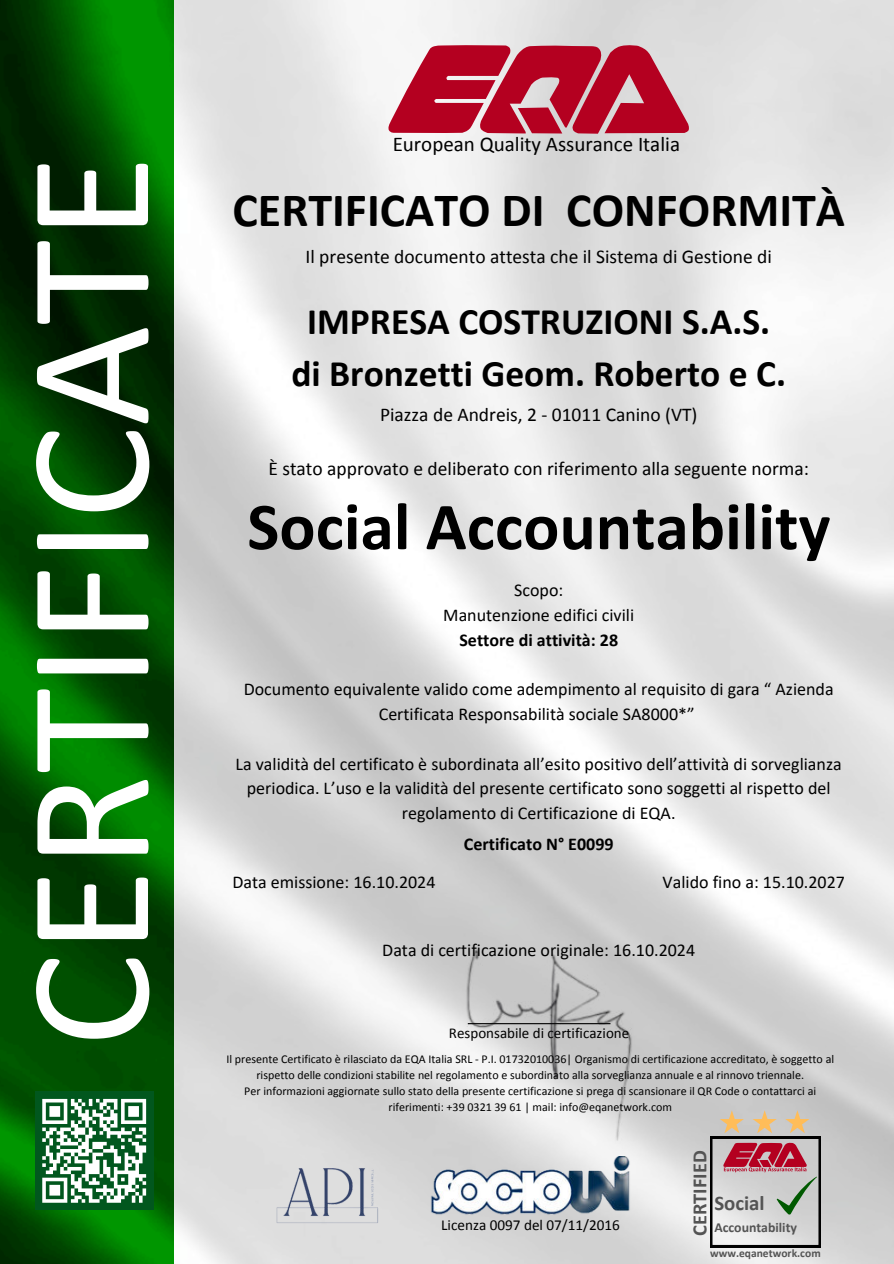
<style>
.page{position:relative;width:894px;height:1264px;background:#fff}
.page>*{position:absolute;margin:0;border:0;box-sizing:border-box;transform-origin:0 0}
.t1{font:174.9px "Calibri";color:#fff}
.t2{font:700 67.5px "Calibri";color:#000}
.t3{font:700 48px "Calibri";color:#000}
.t4{font:700 37.5px/51.8px "Calibri";color:#000;text-align:center}
.t5{font:21px "Calibri";color:#000}
.t6{font:700 20.85px "Calibri";color:#545454}
.t7{font:700 20.4px "Calibri";color:#545454}
.t8{font:19.5px "Calibri";color:#000}
.t9{font:18px/24.8px "Calibri";color:#000;text-align:center}
.t10{font:700 18px "Calibri";color:#000}
.t11{font:15.15px "Calibri";color:#000}
.t12{font:15px "Calibri";color:#000}
.t13{font:700 13.8px "Calibri";color:#545454}
.t14{font:12px/16px "Calibri";color:#000;text-align:center}
.t15{font:700 11.55px "Calibri";color:#545454}
</style>
<div class="page">
<img style="left:173px;top:0;width:720px;height:1263px">
<img style="left:0;top:0;width:173px;height:1263px">
<svg style="left:388px;top:45px;width:301px;height:89px;background:#c13f56"></svg>
<div style="left:35px;top:1091px;width:118px;height:118px;background:#01571e"></div>
<svg style="left:42px;top:1098px;width:105px;height:105px"></svg>
<svg style="left:710px;top:1110px;width:110px;height:136px;background:#c2aeac"></svg>
<img style="left:270px;top:1156px;width:118px;height:71px">
<img style="left:430px;top:1156px;width:200px;height:58px">
<img style="left:449px;top:931px;width:214px;height:225px">
<h1 class="t1" style="left:-21px;top:1047px;width:894px;rotate:-90deg">CERTIFICATE</h1>
<p class="t5" style="left:392px;top:131px;width:289px">European Quality Assurance Italia</p>
<h3 class="t3" style="left:232px;top:180px;width:614px">CERTIFICATO DI CONFORMITÀ</h3>
<p class="t8" style="left:305px;top:244px;width:468px">Il presente documento attesta che il Sistema di Gestione di</p>
<h3 class="t4" style="left:291px;top:296px;width:496px">IMPRESA COSTRUZIONI S.A.S. di Bronzetti Geom. Roberto e C.</h3>
<p class="t8" style="left:380px;top:402px;width:319px">Piazza de Andreis, 2 - 01011 Canino (VT)</p>
<p class="t8" style="left:268px;top:456px;width:542px">È stato approvato e deliberato con riferimento alla seguente norma:</p>
<h2 class="t2" style="left:247px;top:483px;width:584px">Social Accountability</h2>
<p class="t9" style="left:443px;top:577px;width:192px">Scopo:<br>Manutenzione edifici civili</p>
<p class="t10" style="left:459px;top:627px;width:160px">Settore di attività: 28</p>
<p class="t9" style="left:244px;top:676px;width:591px">Documento equivalente valido come adempimento al requisito di gara “ Azienda<br>Certificata Responsabilità sociale SA8000*”</p>
<p class="t9" style="left:235px;top:751px;width:607px">La validità del certificato è subordinata all’esito positivo dell’attività di sorveglianza periodica. L’uso e la validità del presente certificato sono soggetti al rispetto del regolamento di Certificazione di EQA.</p>
<p class="t10" style="left:464px;top:831px;width:151px">Certificato N° E0099</p>
<p class="t9" style="left:232px;top:869px;width:204px">Data emissione: 16.10.2024</p>
<p class="t9" style="left:662px;top:869px;width:184px">Valido fino a: 15.10.2027</p>
<p class="t9" style="left:382px;top:937px;width:314px">Data di certificazione originale: 16.10.2024</p>
<p class="t12" style="left:449px;top:1023px;width:182px">Responsabile di certificazione</p>
<p class="t14" style="left:226px;top:1050px;width:609px">Il presente Certificato è rilasciato da EQA Italia SRL - P.I. 01732010036| Organismo di certificazione accreditato, è soggetto al rispetto delle condizioni stabilite nel regolamento e subordinato alla sorveglianza annuale e al rinnovo triennale.<br>Per informazioni aggiornate sullo stato della presente certificazione si prega di scansionare il QR Code o contattarci ai riferimenti: +39 0321 39 61 | mail: info@eqanetwork.com</p>
<p class="t11" style="left:441px;top:1215px;width:180px">Licenza 0097 del 07/11/2016</p>
<p class="t7" style="left:685px;top:1235px;width:87px;rotate:-90deg">CERTIFIED</p>
<p class="t6" style="left:714px;top:1187px;width:52px">Social</p>
<p class="t13" style="left:714px;top:1217px;width:84px">Accountability</p>
<p class="t15" style="left:710px;top:1244px;width:112px">www.eqanetwork.com</p>
</div>
